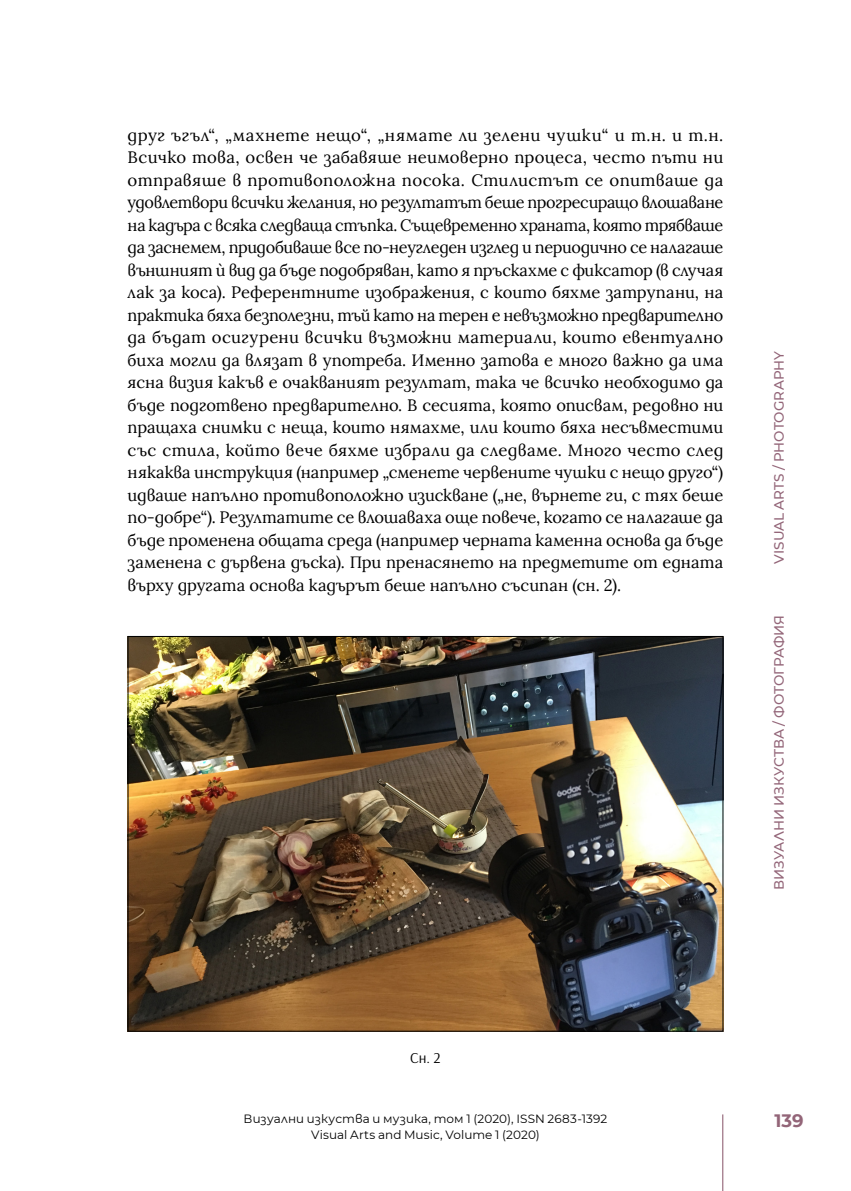
<style>
.page{position:relative;width:851px;height:1191px;background:#fff}
.page>*{position:absolute;margin:0;border:0;box-sizing:border-box;transform-origin:0 0}
.t1{font:700 18px "Montserrat";color:#936578}
.t2{font:16.5px/22.5px "Lora";color:#000;text-align:justify}
.t3{font:15px "Arsenal";color:#000}
.t4{font:500 13.5px "Montserrat";color:#936578}
.t5{font:12px/15.8px "Montserrat";letter-spacing:.01em;color:#000;text-align:center}
</style>
<div class="page">
<img style="left:130px;top:638px;width:591px;height:391px">
<hr style="left:722px;top:1114px;width:1px;height:77px;background:#936578">
<p class="t2" style="left:128px;top:122px;width:597px">друг ъгъл“, „махнете нещо“, „нямате ли зелени чушки“ и т.н. и т.н.<br>Всичко това, освен че забавяше неимоверно процеса, често пъти ни отправяше в противоположна посока. Стилистът се опитваше да удовлетвори всички желания, но резултатът беше прогресиращо влошаване на кадъра с всяка следваща стъпка. Същевременно храната, която трябваше да заснемем, придобиваше все по-неугледен изглед и периодично се налагаше външният ѝ вид да бъде подобряван, като я пръскахме с фиксатор (в случая лак за коса). Референтните изображения, с които бяхме затрупани, на практика бяха безполезни, тъй като на терен е невъзможно предварително да бъдат осигурени всички възможни материали, които евентуално биха могли да влязат в употреба. Именно затова е много важно да има ясна визия какъв е очакваният резултат, така че всичко необходимо да бъде подготвено предварително. В сесията, която описвам, редовно ни пращаха снимки с неща, които нямахме, или които бяха несъвместими със стила, който вече бяхме избрали да следваме. Много често след някаква инструкция (например „сменете червените чушки с нещо друго“) идваше напълно противоположно изискване („не, върнете ги, с тях беше по-добре“). Резултатите се влошаваха още повече, когато се налагаше да бъде променена общата среда (например черната каменна основа да бъде заменена с дървена дъска). При пренасянето на предметите от едната върху другата основа кадърът беше напълно съсипан (сн. 2).</p>
<p class="t4" style="left:769px;top:563px;width:214px;rotate:-90deg">VISUAL ARTS / PHOTOGRAPHY</p>
<p class="t4" style="left:769px;top:889px;width:276px;rotate:-90deg">ВИЗУАЛНИ ИЗКУСТВА / ФОТОГРАФИЯ</p>
<p class="t3" style="left:410px;top:1048px;width:32px">Сн. 2</p>
<p class="t5" style="left:243px;top:1110px;width:365px">Визуални изкуства и музика, том 1 (2020), ISSN 2683-1392<br>Visual Arts and Music, Volume 1 (2020)</p>
<p class="t1" style="left:774px;top:1107px;width:31px">139</p>
</div>
